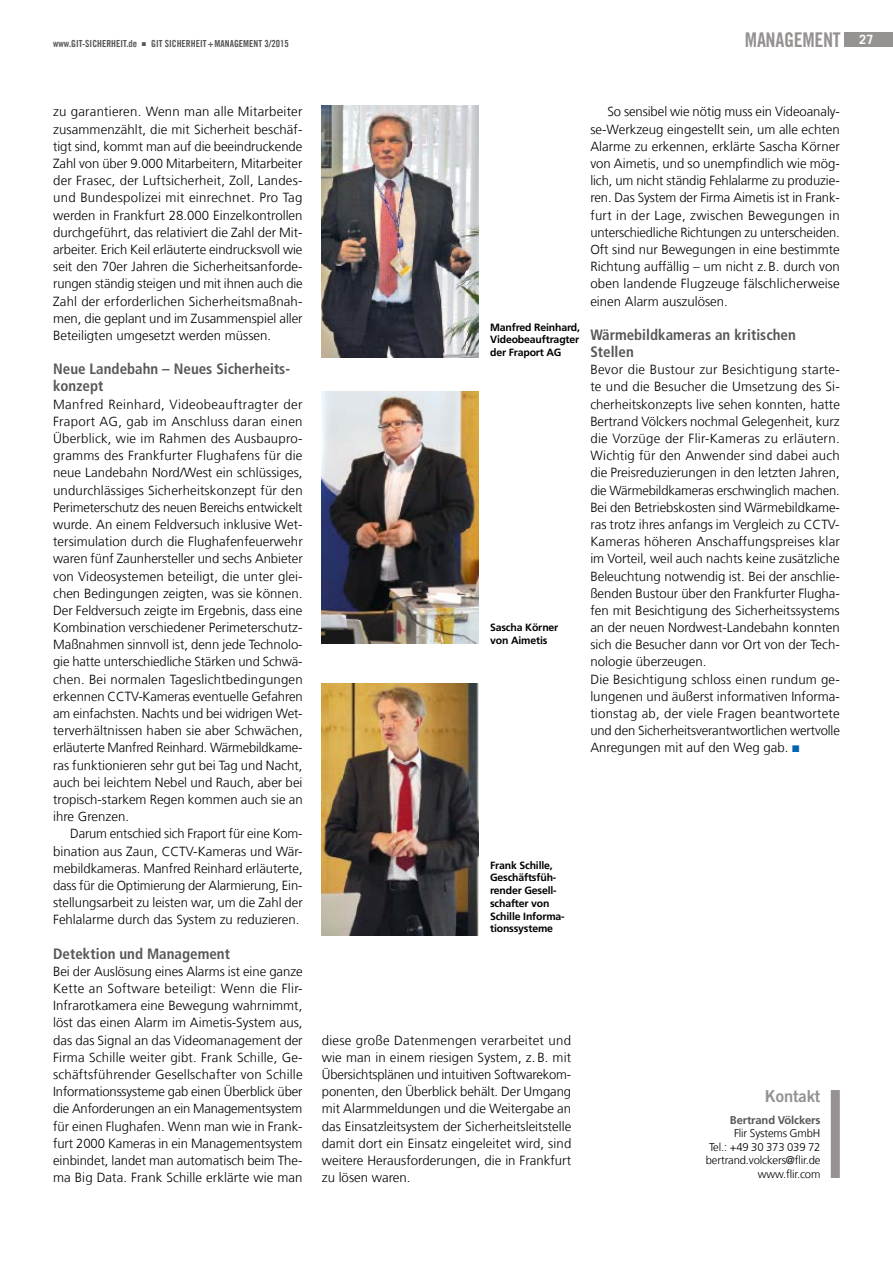
<style>
.page{position:relative;width:893px;height:1263px;background:#fff}
.page>*{position:absolute;margin:0;border:0;box-sizing:border-box;transform-origin:0 0}
.t1{font:20.25px "Trade Gothic LT Std Bd Cn 20";letter-spacing:-.015em;color:#959291}
.t2{font:16.5px "Trade Gothic LT Std Bd 2";letter-spacing:-.005em;color:#959291}
.t3{font:700 condensed 15px/17.2px "Frutiger LT Com";color:#575756}
.t4{font:300 13.2px/17.2px "Frutiger LT Com";color:#000;text-align:justify}
.t5{font:300 11.25px/13.5px "Frutiger LT Com";letter-spacing:-.015em;color:#000;text-align:right}
.t6{font:700 11.25px "Frutiger LT Com";letter-spacing:-.015em;color:#575756}
.t7{font:700 10.5px/12.8px "Frutiger LT Com";letter-spacing:-.015em;color:#000}
.t8{font:9.75px "Trade Gothic LT Com Bd Cn 20";color:#575756}
.s1{font-family:"Trade Gothic LT Com";font-weight:700;font-size:12.75px;color:#fff}
.s2{color:#0063af}
</style>
<div class="page">
<div style="left:831px;top:1090px;width:9px;height:88px;background:#959291"></div>
<img style="left:322px;top:391px;width:156px;height:252px">
<img style="left:322px;top:684px;width:156px;height:251px">
<img style="left:322px;top:106px;width:156px;height:251px">
<div style="left:844px;top:32px;width:49px;height:15px;background:#959291"></div>
<p class="t8" style="left:53px;top:38px;width:237px">www.GIT-SICHERHEIT.de ▪ GIT SICHERHEIT+MANAGEMENT 3/2015</p>
<h1 class="t1" style="left:745px;top:27px;width:130px">MANAGEMENT <span class="s1">27</span></h1>
<p class="t4" style="left:53px;top:103px;width:251px">zu garantieren. Wenn man alle Mitarbeiter zusammenzählt, die mit Sicherheit beschäf&shy;tigt sind, kommt man auf die beeindruckende Zahl von über 9.000 Mitarbeitern, Mitarbeiter der Frasec, der Luftsicherheit, Zoll, Landes&shy;und Bundespolizei mit einrechnet. Pro Tag werden in Frankfurt 28.000 Einzelkontrollen durchgeführt, das relativiert die Zahl der Mit&shy;arbeiter. Erich Keil erläuterte eindrucksvoll wie seit den 70er Jahren die Sicherheitsanforde&shy;rungen ständig steigen und mit ihnen auch die Zahl der erforderlichen Sicherheitsmaßnah&shy;men, die geplant und im Zusammenspiel aller Beteiligten umgesetzt werden müssen.</p>
<p class="t3" style="left:53px;top:360px;width:239px">Neue Landebahn – Neues Sicherheits&shy;konzept</p>
<p class="t4" style="left:53px;top:396px;width:251px">Manfred Reinhard, Videobeauftragter der Fraport AG, gab im Anschluss daran einen Überblick, wie im Rahmen des Ausbaupro&shy;gramms des Frankfurter Flughafens für die neue Landebahn Nord/West ein schlüssiges, undurchlässiges Sicherheitskonzept für den Perimeterschutz des neuen Bereichs entwickelt wurde. An einem Feldversuch inklusive Wet&shy;tersimulation durch die Flughafenfeuerwehr waren fünf Zaunhersteller und sechs Anbieter von Videosystemen beteiligt, die unter glei&shy;chen Bedingungen zeigten, was sie können.<br>Der Feldversuch zeigte im Ergebnis, dass eine Kombination verschiedener Perimeterschutz-Maßnahmen sinnvoll ist, denn jede Technolo&shy;gie hatte unterschiedliche Stärken und Schwä&shy;chen. Bei normalen Tageslichtbedingungen erkennen CCTV-Kameras eventuelle Gefahren am einfachsten. Nachts und bei widrigen Wet&shy;terverhältnissen haben sie aber Schwächen, erläuterte Manfred Reinhard. Wärmebildkame&shy;ras funktionieren sehr gut bei Tag und Nacht, auch bei leichtem Nebel und Rauch, aber bei tropisch-starkem Regen kommen auch sie an ihre Grenzen.</p>
<p class="t4" style="left:53px;top:825px;width:251px;text-indent:17px">Darum entschied sich Fraport für eine Kom&shy;bination aus Zaun, CCTV-Kameras und Wär&shy;mebildkameras. Manfred Reinhard erläuterte, dass für die Optimierung der Alarmierung, Ein&shy;stellungsarbeit zu leisten war, um die Zahl der Fehlalarme durch das System zu reduzieren.</p>
<p class="t3" style="left:53px;top:945px;width:178px">Detektion und Management</p>
<p class="t4" style="left:53px;top:963px;width:251px">Bei der Auslösung eines Alarms ist eine ganze Kette an Software beteiligt: Wenn die Flir-Infrarotkamera eine Bewegung wahrnimmt, löst das einen Alarm im Aimetis-System aus, das das Signal an das Videomanagement der Firma Schille weiter gibt. Frank Schille, Ge&shy;schäftsführender Gesellschafter von Schille Informationssysteme gab einen Überblick über die Anforderungen an ein Managementsystem für einen Flughafen. Wenn man wie in Frank&shy;furt 2000 Kameras in ein Managementsystem einbindet, landet man automatisch beim The&shy;ma Big Data. Frank Schille erklärte wie man</p>
<p class="t7" style="left:490px;top:321px;width:91px;text-align:justify">Manfred Reinhard, Videobeauftragter der Fraport AG</p>
<p class="t7" style="left:490px;top:621px;width:70px">Sascha Körner von Aimetis</p>
<p class="t4" style="left:590px;top:103px;width:251px;text-indent:17px">So sensibel wie nötig muss ein Videoanaly&shy;se-Werkzeug eingestellt sein, um alle echten Alarme zu erkennen, erklärte Sascha Körner von Aimetis, und so unempfindlich wie mög&shy;lich, um nicht ständig Fehlalarme zu produzie&shy;ren. Das System der Firma Aimetis ist in Frank&shy;furt in der Lage, zwischen Bewegungen in unterschiedliche Richtungen zu unterscheiden.<br>Oft sind nur Bewegungen in eine bestimmte Richtung auffällig – um nicht z.B. durch von oben landende Flugzeuge fälschlicherweise einen Alarm auszulösen.</p>
<p class="t3" style="left:590px;top:326px;width:207px">Wärmebildkameras an kritischen<br>Stellen</p>
<p class="t4" style="left:590px;top:361px;width:251px;text-align:left">Bevor die Bustour zur Besichtigung starte&shy;te und die Besucher die Umsetzung des Si&shy;cherheitskonzepts live sehen konnten, hatte Bertrand Völckers nochmal Gelegenheit, kurz die Vorzüge der Flir-Kameras zu erläutern.<br>Wichtig für den Anwender sind dabei auch die Preisreduzierungen in den letzten Jahren, die Wärmebildkameras erschwinglich machen.<br>Bei den Betriebskosten sind Wärmebildkame&shy;ras trotz ihres anfangs im Vergleich zu CCTV-Kameras höheren Anschaffungspreises klar im Vorteil, weil auch nachts keine zusätzliche Beleuchtung notwendig ist. Bei der anschlie&shy;ßenden Bustour über den Frankfurter Flugha&shy;fen mit Besichtigung des Sicherheitssystems an der neuen Nordwest-Landebahn konnten sich die Besucher dann vor Ort von der Tech&shy;nologie überzeugen.<br>Die Besichtigung schloss einen rundum ge&shy;lungenen und äußerst informativen Informa&shy;tionstag ab, der viele Fragen beantwortete und den Sicherheitsverantwortlichen wertvolle Anregungen mit auf den Weg gab. <span class="s2">◾</span></p>
<p class="t7" style="left:490px;top:859px;width:76px">Frank Schille,<br>Geschäftsfüh&shy;render Gesell&shy;schafter von<br>Schille Informa&shy;tionssysteme</p>
<p class="t4" style="left:322px;top:1031px;width:251px">diese große Datenmengen verarbeitet und wie man in einem riesigen System, z.B. mit Übersichtsplänen und intuitiven Softwarekom&shy;ponenten, den Überblick behält. Der Umgang mit Alarmmeldungen und die Weitergabe an das Einsatzleitsystem der Sicherheitsleitstelle damit dort ein Einsatz eingeleitet wird, sind weitere Herausforderungen, die in Frankfurt zu lösen waren.</p>
<p class="t2" style="left:765px;top:1086px;width:57px">Kontakt</p>
<p class="t6" style="left:730px;top:1113px;width:92px">Bertrand Völckers</p>
<p class="t5" style="left:706px;top:1127px;width:116px">Flir Systems GmbH<br>Tel.: +49 30 373 039 72 bertrand.volckers@flir.de www.flir.com</p>
</div>
